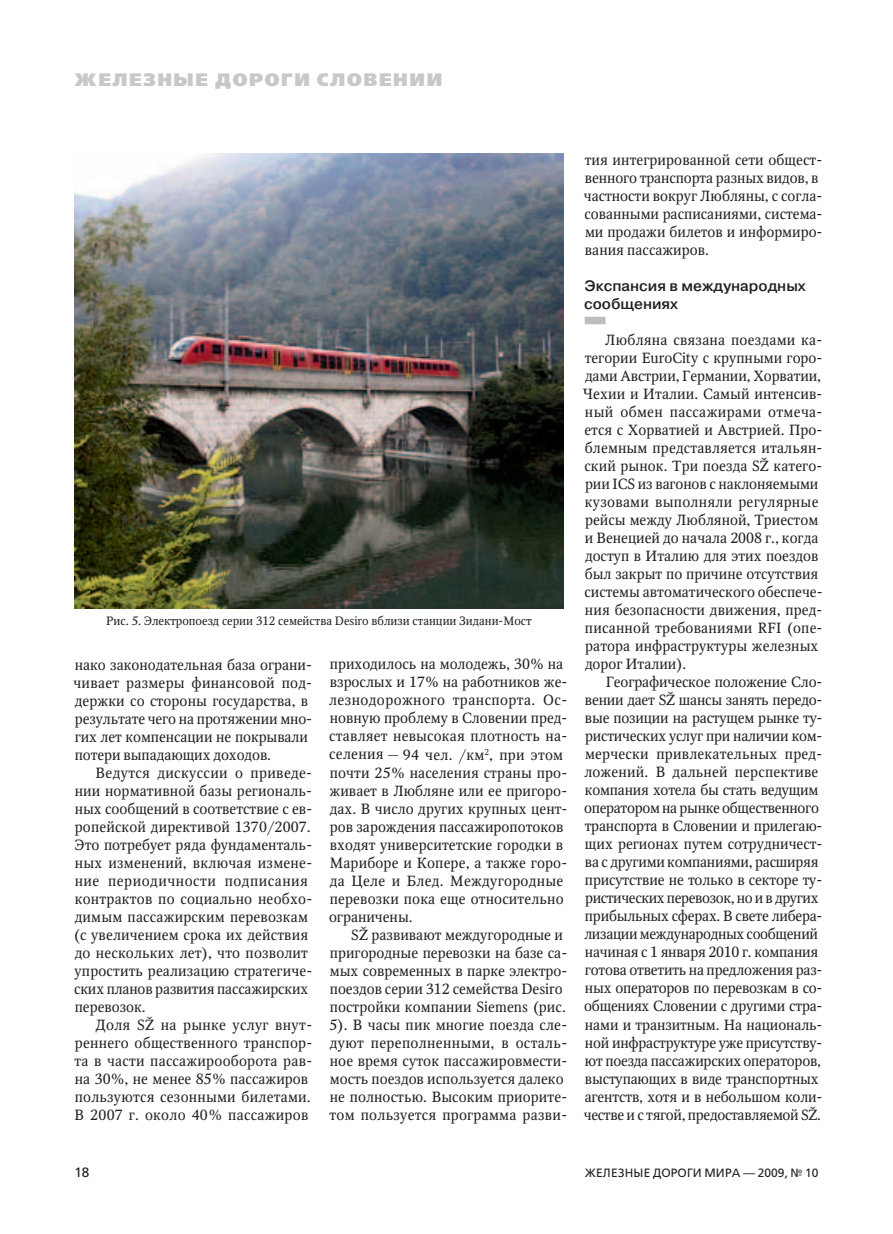
<style>
.page{position:relative;width:893px;height:1234px;background:#fff}
.page>*{position:absolute;margin:0;border:0;box-sizing:border-box;transform-origin:0 0}
.t1{font:800 18px "Free Set";letter-spacing:.09em;color:#c7c8ca}
.t2{font:500 15px/18px "Pragmatica";color:#231f20}
.t3{font:14.7px/18px "Octava";color:#231f20}
.t4{font:13.5px "Free Set";color:#231f20}
.t5{font:12px "Octava";color:#231f20}
.t6{font:12px "Free Set";letter-spacing:.01em;color:#231f20}
</style>
<div class="page">
<div style="left:585px;top:316px;width:21px;height:8px;background:#bcbdc0"></div>
<img style="left:74px;top:153px;width:489px;height:455px">
<p class="t1" style="left:74px;top:68px;width:369px">Железные дороги Словении</p>
<p class="t5" style="left:106px;top:613px;width:427px">Рис. 5. Электропоезд серии 312 семейства Desiro вблизи станции Зидани-Мост</p>
<p class="t3" style="left:74px;top:655px;width:240px">нако законодательная база ограни&shy;чивает размеры финансовой под&shy;держки со стороны государства, в результате чего на протяжении мно&shy;гих лет компенсации не покрывали потери выпадающих доходов.</p>
<p class="t3" style="left:74px;top:763px;width:240px;text-indent:22px">Ведутся дискуссии о приведе&shy;нии нормативной базы региональ&shy;ных сообщений в соответствие с ев&shy;ропейской директивой 1370/2007.<br>Это потребует ряда фундаменталь&shy;ных изменений, включая измене&shy;ние периодичности подписания контрактов по социально необхо&shy;димым пассажирским перевозкам (с увеличением срока их действия до нескольких лет), что позволит упростить реализацию стратегиче&shy;ских планов развития пассажирских перевозок.</p>
<p class="t3" style="left:74px;top:1015px;width:239px;text-indent:21px">Доля SŽ на рынке услуг внут&shy;реннего общественного транспор&shy;та в части пассажирооборота рав&shy;на 30%, не менее 85% пассажиров пользуются сезонными билетами.<br>В 2007 г. около 40% пассажиров</p>
<p class="t3" style="left:329px;top:655px;width:240px">приходилось на молодежь, 30% на взрослых и 17% на работников же&shy;лезнодорожного транспорта. Ос&shy;новную проблему в Словении пред&shy;ставляет невысокая плотность на&shy;селения — 94 чел. /км<sup>2</sup>, при этом почти 25% населения страны про&shy;живает в Любляне или ее пригоро&shy;дах. В число других крупных цент&shy;ров зарождения пассажиропотоков входят университетские городки в<br>Мариборе и Копере, а также горо&shy;да Целе и Блед. Междугородные перевозки пока еще относительно ограничены.</p>
<p class="t3" style="left:329px;top:925px;width:239px;text-indent:22px">SŽ развивают междугородные и пригородные перевозки на базе са&shy;мых современных в парке электро&shy;поездов серии 312 семейства Desiro постройки компании Siemens (рис.<br>5). В часы пик многие поезда сле&shy;дуют переполненными, в осталь&shy;ное время суток пассажировмести&shy;мость поездов используется далеко не полностью. Высоким приорите&shy;том пользуется программа разви-</p>
<p class="t3" style="left:584px;top:151px;width:240px">тия интегрированной сети общест&shy;венного транспорта разных видов, в частности вокруг Любляны, с согла&shy;сованными расписаниями, система&shy;ми продажи билетов и информиро&shy;вания пассажиров.</p>
<p class="t2" style="left:584px;top:277px;width:223px">Экспансия в международных сообщениях</p>
<p class="t3" style="left:583px;top:331px;width:241px;text-indent:22px">Любляна связана поездами ка&shy;тегории EuroCity с крупными горо&shy;дами Австрии, Германии, Хорватии,<br>Чехии и Италии. Самый интенсив&shy;ный обмен пассажирами отмеча&shy;ется с Хорватией и Австрией. Про&shy;блемным представляется итальян&shy;ский рынок. Три поезда SŽ катего&shy;рии ICS из вагонов с наклоняемыми кузовами выполняли регулярные рейсы между Любляной, Триестом и Венецией до начала 2008 г., когда доступ в Италию для этих поездов был закрыт по причине отсутствия системы автоматического обеспече&shy;ния безопасности движения, пред&shy;писанной требованиями RFI (опе&shy;ратора инфраструктуры железных дорог Италии).</p>
<p class="t3" style="left:584px;top:673px;width:240px;text-indent:22px">Географическое положение Сло&shy;вении дает SŽ шансы занять передо&shy;вые позиции на растущем рынке ту&shy;ристических услуг при наличии ком&shy;мерчески привлекательных пред&shy;ложений. В дальней перспективе компания хотела бы стать ведущим оператором на рынке общественного транспорта в Словении и прилегаю&shy;щих регионах путем сотрудничест&shy;ва с другими компаниями, расширяя присутствие не только в секторе ту&shy;ристических перевозок, но и в других прибыльных сферах. В свете либера&shy;лизации международных сообщений начиная с 1 января 2010 г. компания готова ответить на предложения раз&shy;ных операторов по перевозкам в со&shy;общениях Словении с другими стра&shy;нами и транзитным. На националь&shy;ной инфраструктуре уже присутству&shy;ют поезда пассажирских операторов, выступающих в виде транспортных агентств, хотя и в небольшом коли&shy;честве и с тягой, предоставляемой SŽ.</p>
<p class="t4" style="left:74px;top:1163px;width:17px">18</p>
<p class="t6" style="left:585px;top:1165px;width:235px">Железные дороги мира — 2009, № 10</p>
</div>
